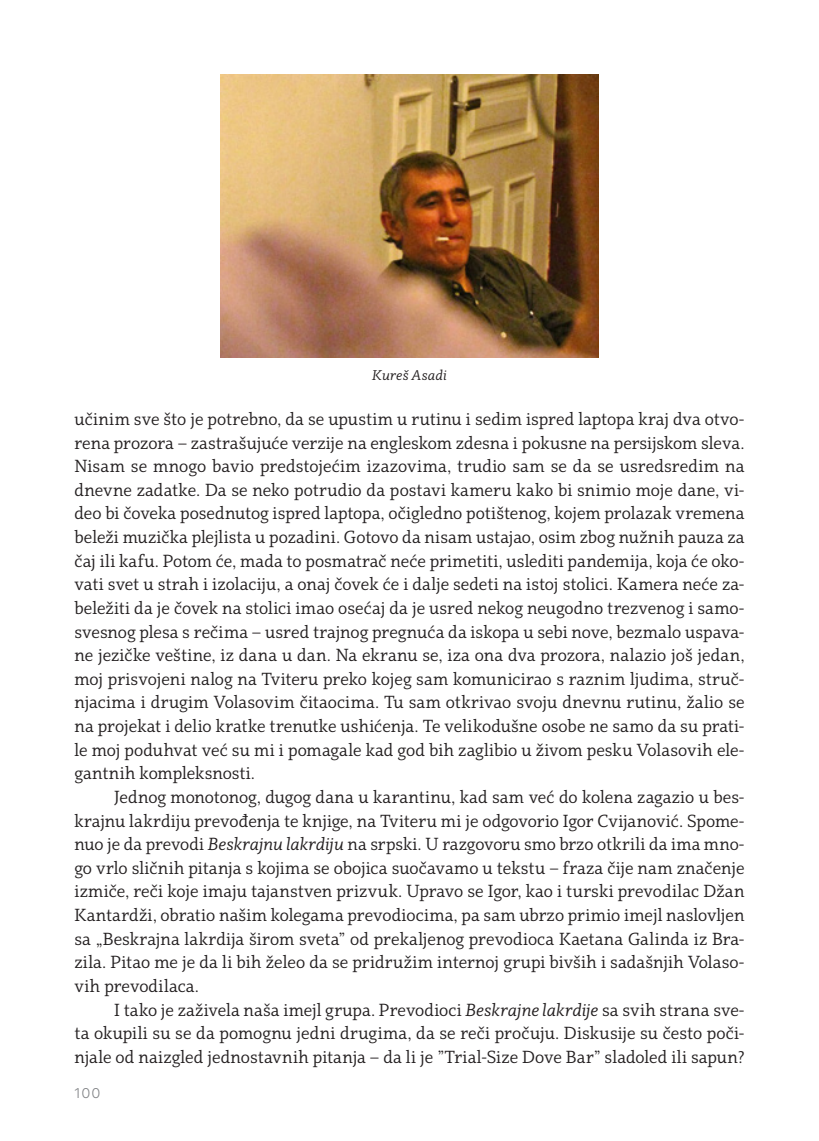
<style>
.page{position:relative;width:819px;height:1141px;background:#fff}
.page>*{position:absolute;margin:0;border:0;box-sizing:border-box;transform-origin:0 0}
.T_E_K_S_T_glavni{font:17.5px/23.6px "Dijakritika";letter-spacing:.005em;color:#231f20;text-align:justify}
.potpis_slike{font:italic 14px "Dijakritika";letter-spacing:.01em;color:#231f20}
.rubrika{font:300 14px "SF Pro Display";color:#808285}
.s1{font-style:italic}
</style>
<div class="page">
<img style="left:220px;top:74px;width:378px;height:284px">
<p class="potpis_slike" style="left:372px;top:365px;width:76px">Kureš Asadi</p>
<p class="T_E_K_S_T_glavni" style="left:74px;top:407px;width:671px">učinim sve što je potrebno, da se upustim u rutinu i sedim ispred laptopa kraj dva otvo&shy;rena prozora – zastrašujuće verzije na engleskom zdesna i pokusne na persijskom sleva.<br>Nisam se mnogo bavio predstojećim izazovima, trudio sam se da se usredsredim na dnevne zadatke. Da se neko potrudio da postavi kameru kako bi snimio moje dane, vi&shy;deo bi čoveka posednutog ispred laptopa, očigledno potištenog, kojem prolazak vremena beleži muzička plejlista u pozadini. Gotovo da nisam ustajao, osim zbog nužnih pauza za čaj ili kafu. Potom će, mada to posmatrač neće primetiti, uslediti pandemija, koja će oko&shy;vati svet u strah i izolaciju, a onaj čovek će i dalje sedeti na istoj stolici. Kamera neće za&shy;beležiti da je čovek na stolici imao osećaj da je usred nekog neugodno trezvenog i samo&shy;svesnog plesa s rečima – usred trajnog pregnuća da iskopa u sebi nove, bezmalo uspava&shy;ne jezičke veštine, iz dana u dan. Na ekranu se, iza ona dva prozora, nalazio još jedan, moj prisvojeni nalog na Tviteru preko kojeg sam komunicirao s raznim ljudima, struč&shy;njacima i drugim Volasovim čitaocima. Tu sam otkrivao svoju dnevnu rutinu, žalio se na projekat i delio kratke trenutke ushićenja. Te velikodušne osobe ne samo da su prati&shy;le moj poduhvat već su mi i pomagale kad god bih zaglibio u živom pesku Volasovih ele&shy;gantnih kompleksnosti.</p>
<p class="T_E_K_S_T_glavni" style="left:74px;top:785px;width:671px;text-indent:40px">Jednog monotonog, dugog dana u karantinu, kad sam već do kolena zagazio u bes&shy;krajnu lakrdiju prevođenja te knjige, na Tviteru mi je odgovorio Igor Cvijanović. Spome&shy;nuo je da prevodi <span class="s1">Beskrajnu lakrdiju</span> na srpski. U razgovoru smo brzo otkrili da ima mno&shy;go vrlo sličnih pitanja s kojima se obojica suočavamo u tekstu – fraza čije nam značenje izmiče, reči koje imaju tajanstven prizvuk. Upravo se Igor, kao i turski prevodilac Džan Kantardži, obratio našim kolegama prevodiocima, pa sam ubrzo primio imejl naslovljen sa „Beskrajna lakrdija širom sveta” od prekaljenog prevodioca Kaetana Galinda iz Bra&shy;zila. Pitao me je da li bih želeo da se pridružim internoj grupi bivših i sadašnjih Volaso&shy;vih prevodilaca.</p>
<p class="T_E_K_S_T_glavni" style="left:74px;top:998px;width:671px;text-indent:40px">I tako je zaživela naša imejl grupa. Prevodioci <span class="s1">Beskrajne lakrdije</span> sa svih strana sve&shy;ta okupili su se da pomognu jedni drugima, da se reči pročuju. Diskusije su često poči&shy;njale od naizgled jednostavnih pitanja – da li je ”Trial-Size Dove Bar” sladoled ili sapun?</p>
<p class="rubrika" style="left:74px;top:1085px;width:27px">100</p>
</div>
